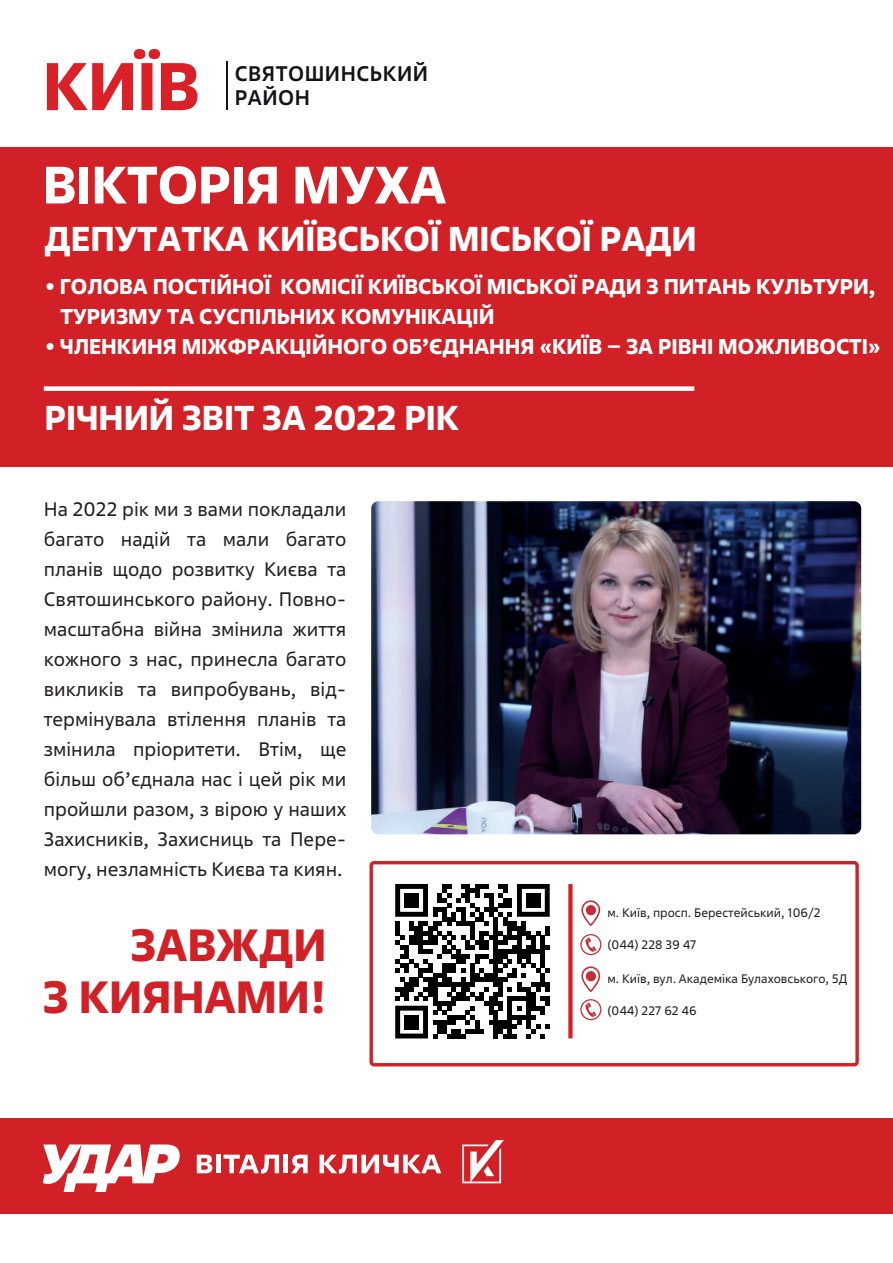
<style>
.page{position:relative;width:893px;height:1263px;background:#fff}
.page>*{position:absolute;margin:0;border:0;box-sizing:border-box;transform-origin:0 0}
.t1{font:700 67.2px "Fact";color:#da2128}
.t2{font:700 52.5px "Fact";color:#fff}
.t3{font:700 45px/52.1px "Fact";color:#d12026;text-align:right}
.t4{font:700 34.5px "Fact";color:#fff}
.t5{font:700 21.45px/30px "Fact";color:#fff}
.t6{font:500 21.15px/23.2px "Fact";letter-spacing:.025em;color:#111416}
.t7{font:19.5px/30px "Fact";color:#231f20;text-align:justify}
.t8{font:12.3px "Fact";color:#231f20}
</style>
<div class="page">
<div style="left:0;top:1118px;width:893px;height:96px;background:#d12026"></div>
<svg style="left:462px;top:1140px;width:42px;height:43px"></svg>
<svg style="left:43px;top:1144px;width:137px;height:48px"></svg>
<svg style="left:197px;top:1155px;width:15px;height:18px"></svg>
<div style="left:216px;top:1155px;width:5px;height:18px;background:#fff"></div>
<svg style="left:224px;top:1155px;width:55px;height:18px"></svg>
<hr style="left:284px;top:1155px;width:4px;height:18px;background:#fff">
<svg style="left:291px;top:1155px;width:17px;height:18px"></svg>
<svg style="left:320px;top:1155px;width:121px;height:18px"></svg>
<hr style="left:226px;top:61px;width:2px;height:49px;background:#111416">
<div style="left:369px;top:861px;width:490px;height:205px;border:3px solid #d12026;border-radius:3px"></div>
<img style="left:371px;top:501px;width:490px;height:333px">
<svg style="left:395px;top:884px;width:155px;height:154px"></svg>
<div style="left:405px;top:893px;width:14px;height:14px;background:#000001"></div>
<div style="left:526px;top:893px;width:14px;height:14px;background:#000001"></div>
<div style="left:405px;top:1015px;width:14px;height:14px;background:#000001"></div>
<div style="left:568px;top:884px;width:5px;height:154px;background:#d12026"></div>
<svg style="left:581px;top:900px;width:19px;height:26px"></svg>
<div style="left:586px;top:905px;width:10px;height:10px;background:#c72d36;border-radius:50%"></div>
<svg style="left:580px;top:934px;width:21px;height:21px"></svg>
<svg style="left:580px;top:999px;width:21px;height:21px"></svg>
<svg style="left:581px;top:966px;width:19px;height:26px"></svg>
<div style="left:586px;top:971px;width:10px;height:10px;background:#c72d36;border-radius:50%"></div>
<div style="left:0;top:147px;width:893px;height:320px;background:#d12026"></div>
<div style="left:44px;top:386px;width:650px;height:5px;background:#fff"></div>
<h1 class="t1" style="left:43px;top:43px;width:159px">КИЇВ</h1>
<p class="t6" style="left:235px;top:62px;width:195px">СВЯТОШИНСЬКИЙ<br>РАЙОН</p>
<h2 class="t2" style="left:43px;top:151px;width:405px">ВІКТОРІЯ МУХА</h2>
<h3 class="t4" style="left:45px;top:216px;width:654px">ДЕПУТАТКА КИЇВСЬКОЇ МІСЬКОЇ РАДИ</h3>
<p class="t5" style="left:60px;top:271px;width:816px;text-indent:-15px">• ГОЛОВА ПОСТІЙНОЇ КОМІСІЇ КИЇВСЬКОЇ МІСЬКОЇ РАДИ З ПИТАНЬ КУЛЬТУРИ,<br>ТУРИЗМУ ТА СУСПІЛЬНИХ КОМУНІКАЦІЙ</p>
<p class="t5" style="left:45px;top:331px;width:837px">• ЧЛЕНКИНЯ МІЖФРАКЦІЙНОГО ОБ’ЄДНАННЯ «КИЇВ – ЗА РІВНІ МОЖЛИВОСТІ»</p>
<h3 class="t4" style="left:45px;top:395px;width:416px">РІЧНИЙ ЗВІТ ЗА 2022 РІК</h3>
<p class="t7" style="left:44px;top:494px;width:304px">На 2022 рік ми з вами покладали багато надій та мали багато планів щодо розвитку Києва та Святошинського району. Повно&shy;масштабна війна змінила життя кожного з нас, принесла багато викликів та випробувань, від&shy;термінувала втілення планів та змінила пріоритети. Втім, ще більш об’єднала нас і цей рік ми пройшли разом, з вірою у наших Захисників, Захисниць та Пере&shy;могу, незламність Києва та киян.</p>
<h3 class="t3" style="left:43px;top:918px;width:285px">ЗАВЖДИ<br>З КИЯНАМИ!</h3>
<p class="t8" style="left:607px;top:905px;width:215px">м. Київ, просп. Берестейський, 106/2</p>
<p class="t8" style="left:607px;top:937px;width:91px">(044) 228 39 47</p>
<p class="t8" style="left:607px;top:971px;width:241px">м. Київ, вул. Академіка Булаховського, 5Д</p>
<p class="t8" style="left:607px;top:1003px;width:91px">(044) 227 62 46</p>
</div>
